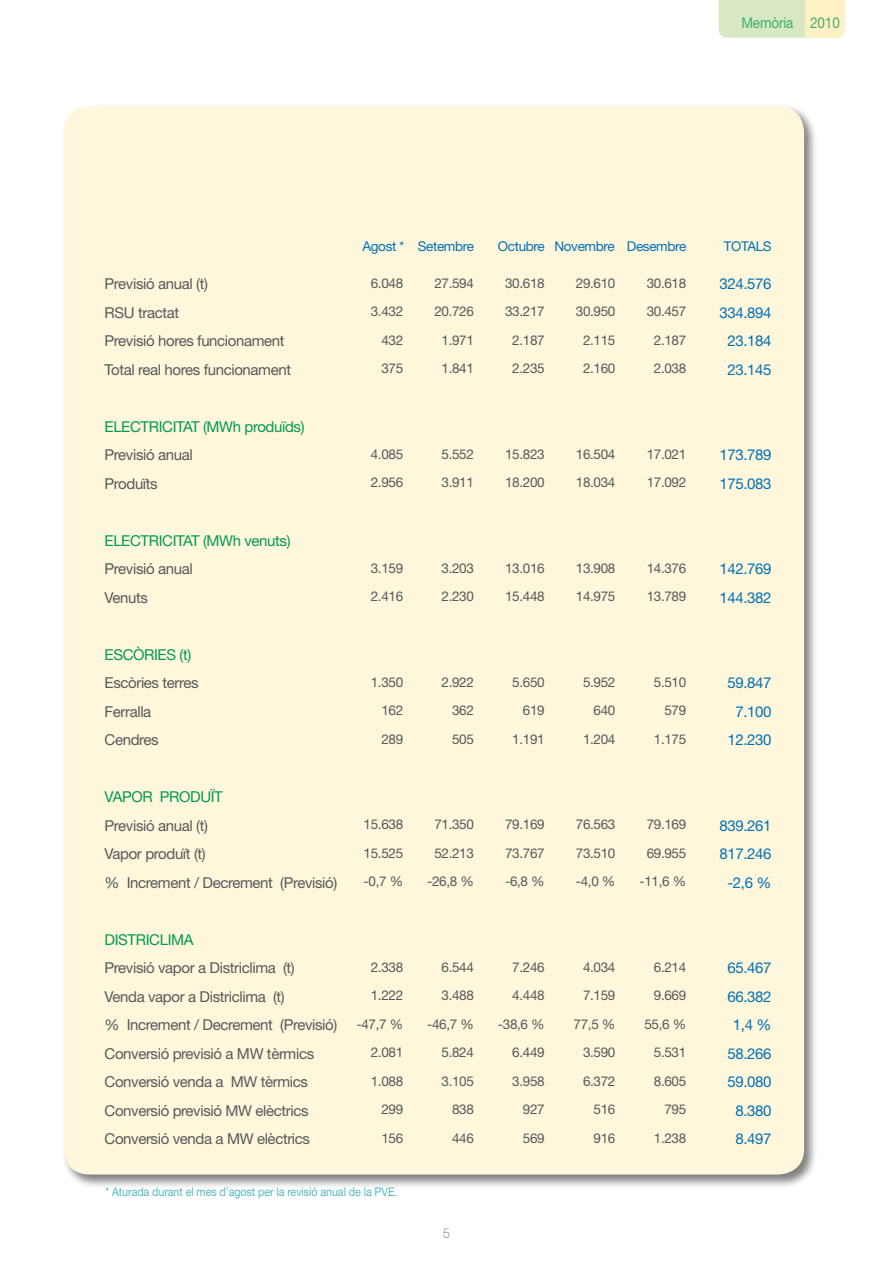
<style>
.page{position:relative;width:893px;height:1263px;background:#fff}
.page>*{position:absolute;margin:0;border:0;box-sizing:border-box;transform-origin:0 0}
.t1{font:15px/28.5px "Helvetica Neue";letter-spacing:-.025em;color:#58585a}
.t2{font:15px/28.5px "Helvetica Neue";letter-spacing:-.025em;color:#0070b6;text-align:center}
.t3{font:15px "Helvetica Neue";letter-spacing:-.025em;color:#009a51}
.t4{font:15px "Helvetica Neue";letter-spacing:-.01em;color:#41ad70;scale:.9 1}
.t5{font:13.5px/28.5px "Helvetica Neue";letter-spacing:-.025em;color:#58585a}
.t6{font:13.5px "Helvetica Neue";letter-spacing:-.025em;color:#0070b6}
.t7{font:100 13.5px "Helvetica Neue";color:#58585a;scale:.9 1}
.t8{font:12px "Helvetica Neue";letter-spacing:-.01em;color:#54b9c0;scale:.9 1}
</style>
<div class="page">
<div style="left:719px;top:0;width:86px;height:38px;background:#d8e8c4"></div>
<div style="left:805px;top:0;width:40px;height:38px;background:#fff1c3"></div>
<div style="left:62px;top:104px;width:756px;height:1085px;background:#000;opacity:.5"></div>
<div style="left:64px;top:106px;width:740px;height:1068px;background:#fff7dc;border-radius:26px"></div>
<p class="t4" style="left:741px;top:14px;width:111px">Memòria 2010</p>
<p class="t1" style="left:105px;top:269px;width:188px">Previsió anual (t)<br>RSU tractat<br>Previsió hores funcionament<br>Total real hores funcionament</p>
<p class="t3" style="left:105px;top:417px;width:202px">ELECTRICITAT (MWh produïds)</p>
<p class="t1" style="left:105px;top:440px;width:90px">Previsió anual<br>Produïts</p>
<p class="t3" style="left:105px;top:531px;width:188px">ELECTRICITAT (MWh venuts)</p>
<p class="t1" style="left:105px;top:554px;width:90px">Previsió anual<br>Venuts</p>
<p class="t3" style="left:105px;top:645px;width:88px">ESCÒRIES (t)</p>
<p class="t1" style="left:105px;top:668px;width:96px">Escòries terres<br>Ferralla<br>Cendres</p>
<p class="t3" style="left:105px;top:788px;width:120px">VAPOR PRODUÏT</p>
<p class="t1" style="left:105px;top:811px;width:234px">Previsió anual (t)<br>Vapor produït (t)<br>% Increment / Decrement (Previsió)</p>
<p class="t3" style="left:105px;top:930px;width:91px">DISTRICLIMA</p>
<p class="t1" style="left:105px;top:953px;width:234px">Previsió vapor a Districlima (t)<br>Venda vapor a Districlima (t)<br>% Increment / Decrement (Previsió)<br>Conversió previsió a MW tèrmics<br>Conversió venda a MW tèrmics<br>Conversió previsió MW elèctrics<br>Conversió venda a MW elèctrics</p>
<p class="t6" style="left:362px;top:238px;width:113px">Agost * Setembre</p>
<p class="t6" style="left:498px;top:238px;width:190px">Octubre Novembre Desembre</p>
<p class="t6" style="left:724px;top:238px;width:49px">TOTALS</p>
<p class="t5" style="left:371px;top:269px;width:34px;text-align:right">6.048<br>3.432<br>432<br>375</p>
<p class="t5" style="left:371px;top:440px;width:34px">4.085<br>2.956</p>
<p class="t5" style="left:371px;top:554px;width:34px">3.159<br>2.416</p>
<p class="t5" style="left:381px;top:667px;width:23px;text-align:justify;text-indent:-11px">1.350<br>162<br>289</p>
<p class="t5" style="left:434px;top:268px;width:41px;text-align:center">27.594<br>20.726<br>1.971<br>1.841</p>
<p class="t5" style="left:441px;top:439px;width:34px">5.552<br>3.911</p>
<p class="t5" style="left:441px;top:553px;width:34px">3.203<br>2.230</p>
<p class="t5" style="left:452px;top:667px;width:23px;text-align:justify;text-indent:-11px">2.922<br>362<br>505</p>
<p class="t5" style="left:505px;top:268px;width:41px;text-align:center">30.618<br>33.217<br>2.187<br>2.235</p>
<p class="t5" style="left:505px;top:439px;width:41px">15.823<br>18.200</p>
<p class="t5" style="left:505px;top:553px;width:41px">13.016<br>15.448</p>
<p class="t5" style="left:512px;top:667px;width:34px;text-align:right">5.650<br>619<br>1.191</p>
<p class="t5" style="left:576px;top:268px;width:41px;text-align:center">29.610<br>30.950<br>2.115<br>2.160</p>
<p class="t5" style="left:576px;top:439px;width:41px">16.504<br>18.034</p>
<p class="t5" style="left:576px;top:553px;width:41px">13.908<br>14.975</p>
<p class="t5" style="left:583px;top:667px;width:34px;text-align:right">5.952<br>640<br>1.204</p>
<p class="t5" style="left:647px;top:268px;width:41px;text-align:center">30.618<br>30.457<br>2.187<br>2.038</p>
<p class="t5" style="left:647px;top:439px;width:41px">17.021<br>17.092</p>
<p class="t5" style="left:647px;top:553px;width:41px">14.376<br>13.789</p>
<p class="t5" style="left:654px;top:667px;width:34px;text-align:right">5.510<br>579<br>1.175</p>
<p class="t5" style="left:364px;top:810px;width:41px;text-align:justify">15.638<br>15.525 -0,7 %</p>
<p class="t5" style="left:427px;top:810px;width:48px;text-align:center">71.350<br>52.213 -26,8 %</p>
<p class="t5" style="left:505px;top:810px;width:41px;text-align:justify">79.169<br>73.767 -6,8 %</p>
<p class="t5" style="left:356px;top:952px;width:48px;text-align:right">2.338<br>1.222 -47,7 %<br>2.081<br>1.088<br>299<br>156</p>
<p class="t5" style="left:427px;top:952px;width:48px;text-align:right">6.544<br>3.488 -46,7 %<br>5.824<br>3.105<br>838<br>446</p>
<p class="t5" style="left:498px;top:952px;width:48px;text-align:right">7.246<br>4.448 -38,6 %<br>6.449<br>3.958<br>927<br>569</p>
<p class="t5" style="left:576px;top:810px;width:41px;text-align:justify">76.563<br>73.510 -4,0 %</p>
<p class="t5" style="left:639px;top:810px;width:48px;text-align:center">79.169<br>69.955 -11,6 %</p>
<p class="t5" style="left:574px;top:952px;width:43px;text-align:right">4.034<br>7.159<br>77,5 %<br>3.590<br>6.372<br>516<br>916</p>
<p class="t5" style="left:644px;top:952px;width:43px;text-align:right">6.214<br>9.669<br>55,6 %<br>5.531<br>8.605<br>795<br>1.238</p>
<p class="t2" style="left:719px;top:269px;width:53px">324.576<br>334.894<br>23.184<br>23.145</p>
<p class="t2" style="left:719px;top:440px;width:53px;text-align:left">173.789<br>175.083</p>
<p class="t2" style="left:719px;top:554px;width:53px;text-align:left">142.769<br>144.382</p>
<p class="t2" style="left:727px;top:668px;width:45px">59.847<br>7.100<br>12.230</p>
<p class="t2" style="left:719px;top:811px;width:53px">839.261<br>817.246 -2,6 %</p>
<p class="t2" style="left:727px;top:953px;width:45px">65.467<br>66.382<br>1,4 %<br>58.266<br>59.080<br>8.380<br>8.497</p>
<p class="t8" style="left:106px;top:1185px;width:326px">* Aturada durant el mes d’agost per la revisió anual de la PVE.</p>
<p class="t7" style="left:443px;top:1225px;width:9px">5</p>
</div>
